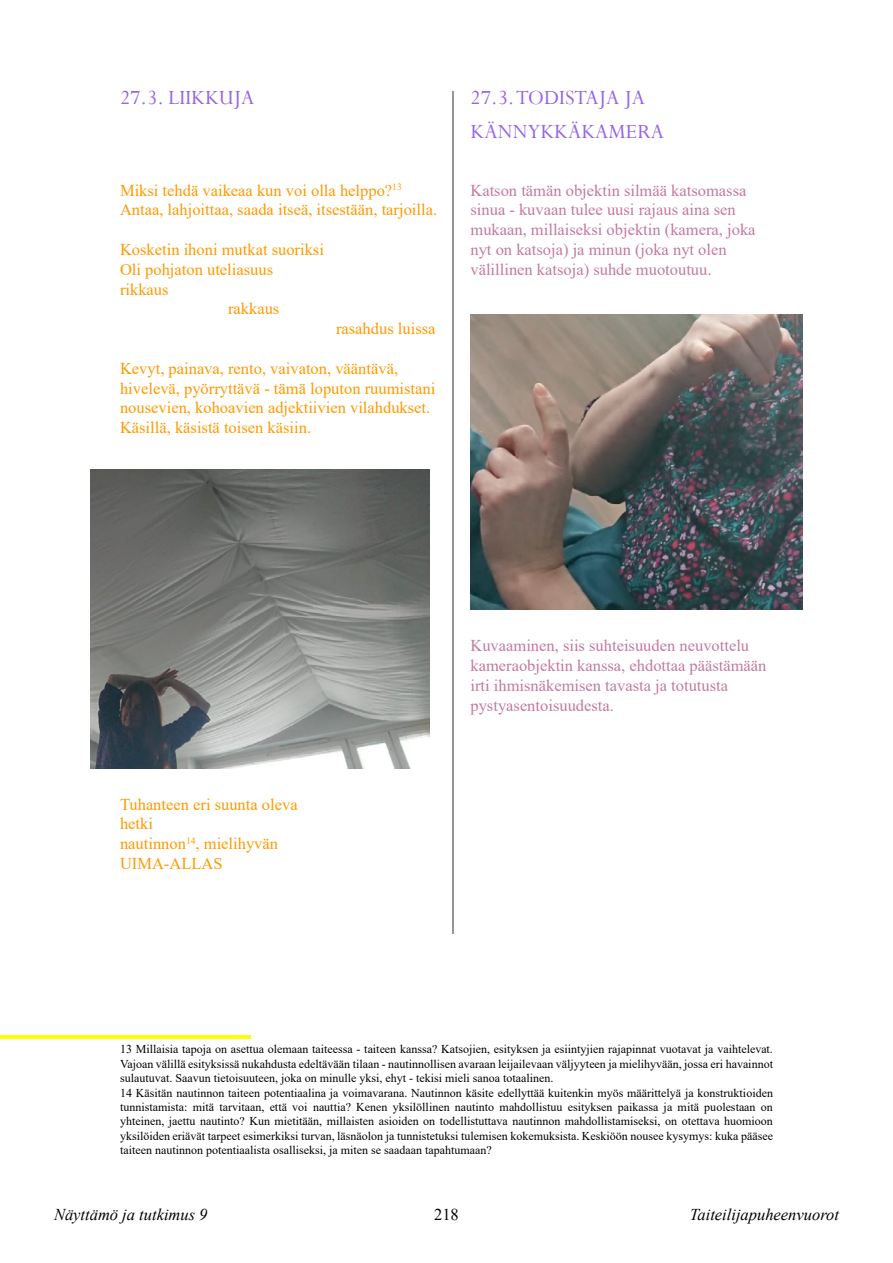
<style>
.page{position:relative;width:893px;height:1263px;background:#fff}
.page>*{position:absolute;margin:0;border:0;box-sizing:border-box;transform-origin:0 0}
.t1{font:22.5px/33.8px "Perpetua";color:#9765e6}
.t2{font:16.5px/19.8px "Times New Roman";color:#f90}
.t3{font:16.5px/19.8px "Times New Roman";color:#c27a9f}
.t4{font:italic 16.5px "Times New Roman";color:#000}
.t5{font:16.5px "Times New Roman";color:#000}
.t6{font:12px/14.4px "Times New Roman";color:#000}
</style>
<div class="page">
<img style="left:90px;top:470px;width:340px;height:299px">
<img style="left:470px;top:314px;width:333px;height:296px">
<hr style="left:0;top:1035px;width:250px;height:4px;background:#ff0">
<hr style="left:452px;top:91px;width:1px;height:843px;background:#969696">
<h1 class="t1" style="left:120px;top:80px;width:136px">27.3. LIIKKUJA</h1>
<h1 class="t1" style="left:470px;top:80px;width:195px">27.3. TODISTAJA JA<br>KÄNNYKKÄKAMERA</h1>
<h2 class="t2" style="left:120px;top:180px;width:319px">Miksi tehdä vaikeaa kun voi olla helppo?<sup>13<br></sup>Antaa, lahjoittaa, saada itseä, itsestään, tarjoilla.</h2>
<h2 class="t2" style="left:120px;top:239px;width:205px">Kosketin ihoni mutkat suoriksi</h2>
<h2 class="t2" style="left:120px;top:259px;width:155px">Oli pohjaton uteliasuus</h2>
<h2 class="t2" style="left:120px;top:279px;width:50px">rikkaus</h2>
<h2 class="t2" style="left:228px;top:298px;width:53px">rakkaus</h2>
<h2 class="t2" style="left:336px;top:318px;width:101px">rasahdus luissa</h2>
<h2 class="t2" style="left:120px;top:358px;width:317px">Kevyt, painava, rento, vaivaton, vääntävä, hivelevä, pyörryttävä - tämä loputon ruumistani nousevien, kohoavien adjektiivien vilahdukset.<br>Käsillä, käsistä toisen käsiin.</h2>
<h2 class="t3" style="left:470px;top:180px;width:287px">Katson tämän objektin silmää katsomassa sinua - kuvaan tulee uusi rajaus aina sen mukaan, millaiseksi objektin (kamera, joka nyt on katsoja) ja minun (joka nyt olen välillinen katsoja) suhde muotoutuu.</h2>
<h2 class="t2" style="left:120px;top:793px;width:179px">Tuhanteen eri suunta oleva hetki<br>nautinnon<sup>14</sup>, mielihyvän<br>UIMA-ALLAS</h2>
<h2 class="t3" style="left:470px;top:635px;width:298px">Kuvaaminen, siis suhteisuuden neuvottelu kameraobjektin kanssa, ehdottaa päästämään irti ihmisnäkemisen tavasta ja totutusta pystyasentoisuudesta.</h2>
<p class="t6" style="left:120px;top:1042px;width:654px">13 Millaisia tapoja on asettua olemaan taiteessa - taiteen kanssa? Katsojien, esityksen ja esiintyjien rajapinnat vuotavat ja vaihtelevat.<br>Vajoan välillä esityksissä nukahdusta edeltävään tilaan - nautinnollisen avaraan leijailevaan väljyyteen ja mielihyvään, jossa eri havainnot sulautuvat. Saavun tietoisuuteen, joka on minulle yksi, ehyt - tekisi mieli sanoa totaalinen.<br>14 Käsitän nautinnon taiteen potentiaalina ja voimavarana. Nautinnon käsite edellyttää kuitenkin myös määrittelyä ja konstruktioiden tunnistamista: mitä tarvitaan, että voi nauttia? Kenen yksilöllinen nautinto mahdollistuu esityksen paikassa ja mitä puolestaan on yhteinen, jaettu nautinto? Kun mietitään, millaisten asioiden on todellistuttava nautinnon mahdollistamiseksi, on otettava huomioon yksilöiden eriävät tarpeet esimerkiksi turvan, läsnäolon ja tunnistetuksi tulemisen kokemuksista. Keskiöön nousee kysymys: kuka pääsee taiteen nautinnon potentiaalista osalliseksi, ja miten se saadaan tapahtumaan?</p>
<h2 class="t4" style="left:54px;top:1203px;width:155px">Näyttämö ja tutkimus 9</h2>
<h2 class="t5" style="left:434px;top:1203px;width:26px">218</h2>
<h2 class="t4" style="left:690px;top:1203px;width:151px">Taiteilijapuheenvuorot</h2>
</div>
